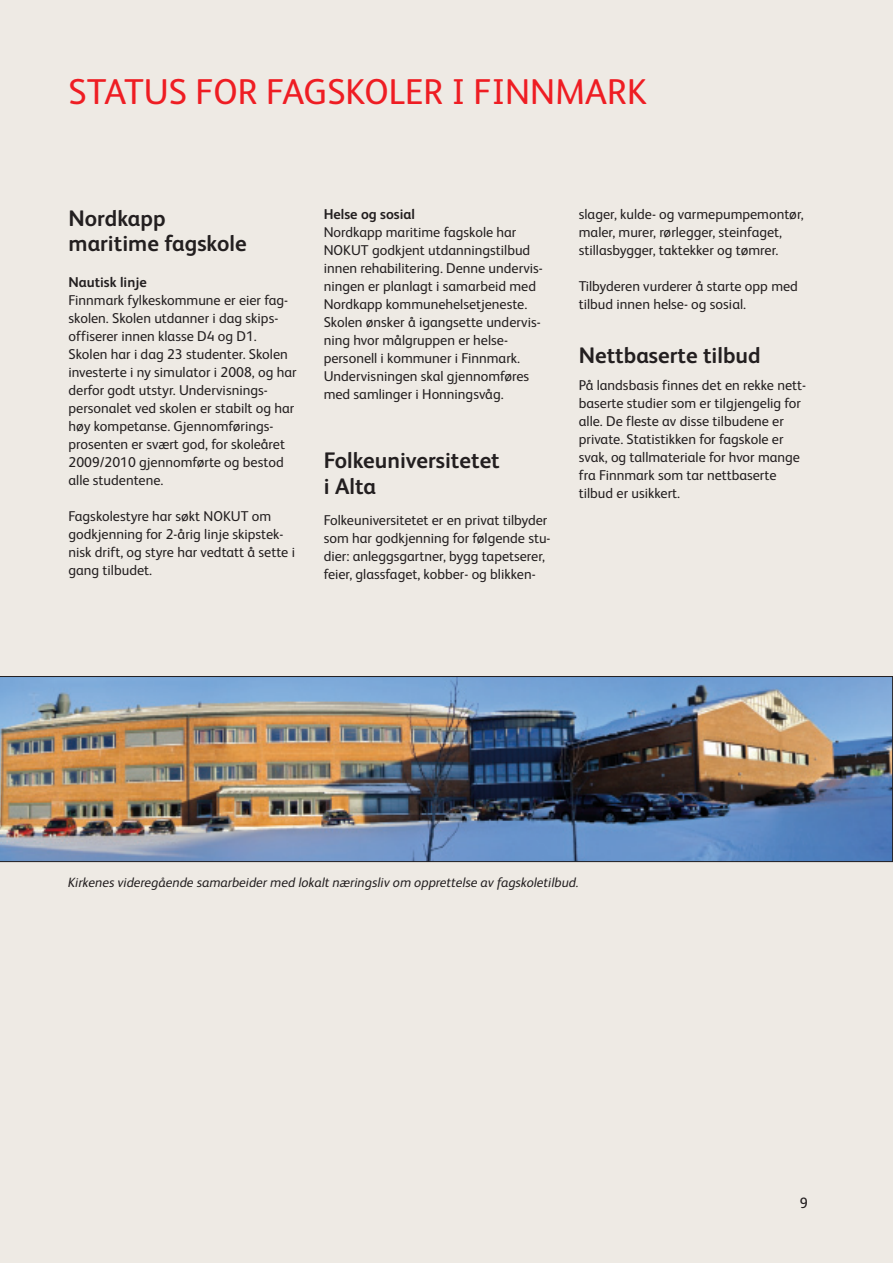
<style>
.page{position:relative;width:893px;height:1263px;background:#eeeae4}
.page>*{position:absolute;margin:0;border:0;box-sizing:border-box;transform-origin:0 0}
.t1{font:36px "FS Albert Pro";color:#ee1d23}
.t2{font:700 22.5px/25.5px "FS Albert Pro";color:#231f20}
.t3{font:15px "FS Albert Pro";color:#231f20}
.t4{font:14.25px/18px "FS Albert Pro";color:#231f20}
.t5{font:700 14.25px "FS Albert Pro";color:#231f20}
.t6{font:italic 13.5px "FS Albert Pro";color:#231f20}
</style>
<div class="page">
<img style="left:0;top:676px;width:893px;height:186px">
<h1 class="t1" style="left:69px;top:79px;width:580px">STATUS FOR FAGSKOLER I FINNMARK</h1>
<h2 class="t2" style="left:69px;top:208px;width:180px">Nordkapp maritime fagskole</h2>
<p class="t5" style="left:69px;top:277px;width:80px">Nautisk linje</p>
<p class="t4" style="left:69px;top:293px;width:230px">Finnmark fylkeskommune er eier fag&shy;skolen. Skolen utdanner i dag skips&shy;offiserer innen klasse D4 og D1.<br>Skolen har i dag 23 studenter. Skolen investerte i ny simulator i 2008, og har derfor godt utstyr. Undervisnings&shy;personalet ved skolen er stabilt og har høy kompetanse. Gjennomførings&shy;prosenten er svært god, for skoleåret 2009/2010 gjennomførte og bestod alle studentene.</p>
<p class="t4" style="left:69px;top:509px;width:228px">Fagskolestyre har søkt NOKUT om godkjenning for 2-årig linje skipstek&shy;nisk drift, og styre har vedtatt å sette i gang tilbudet.</p>
<p class="t5" style="left:324px;top:209px;width:93px">Helse og sosial</p>
<p class="t4" style="left:324px;top:225px;width:221px">Nordkapp maritime fagskole har NOKUT godkjent utdanningstilbud innen rehabilitering. Denne undervis&shy;ningen er planlagt i samarbeid med Nordkapp kommunehelsetjeneste.<br>Skolen ønsker å igangsette undervis&shy;ning hvor målgruppen er helse&shy;personell i kommuner i Finnmark.<br>Undervisningen skal gjennomføres med samlinger i Honningsvåg.</p>
<h2 class="t2" style="left:324px;top:450px;width:178px">Folkeuniversitetet i Alta</h2>
<p class="t4" style="left:324px;top:512px;width:228px">Folkeuniversitetet er en privat tilbyder som har godkjenning for følgende stu&shy;dier: anleggsgartner, bygg tapetserer, feier, glassfaget, kobber- og blikken -</p>
<p class="t4" style="left:579px;top:207px;width:226px">slager, kulde- og varmepumpemontør, maler, murer, rørlegger, steinfaget, stillasbygger, taktekker og tømrer.</p>
<p class="t4" style="left:579px;top:279px;width:221px">Tilbyderen vurderer å starte opp med tilbud innen helse- og sosial.</p>
<h2 class="t2" style="left:579px;top:345px;width:183px">Nettbaserte tilbud</h2>
<p class="t4" style="left:579px;top:377px;width:229px">På landsbasis finnes det en rekke nett&shy;baserte studier som er tilgjengelig for alle. De fleste av disse tilbudene er private. Statistikken for fagskole er svak, og tallmateriale for hvor mange fra Finnmark som tar nettbaserte tilbud er usikkert.</p>
<p class="t6" style="left:68px;top:878px;width:512px">Kirkenes videregående samarbeider med lokalt næringsliv om opprettelse av fagskoletilbud.</p>
<p class="t3" style="left:800px;top:1198px;width:10px">9</p>
</div>
